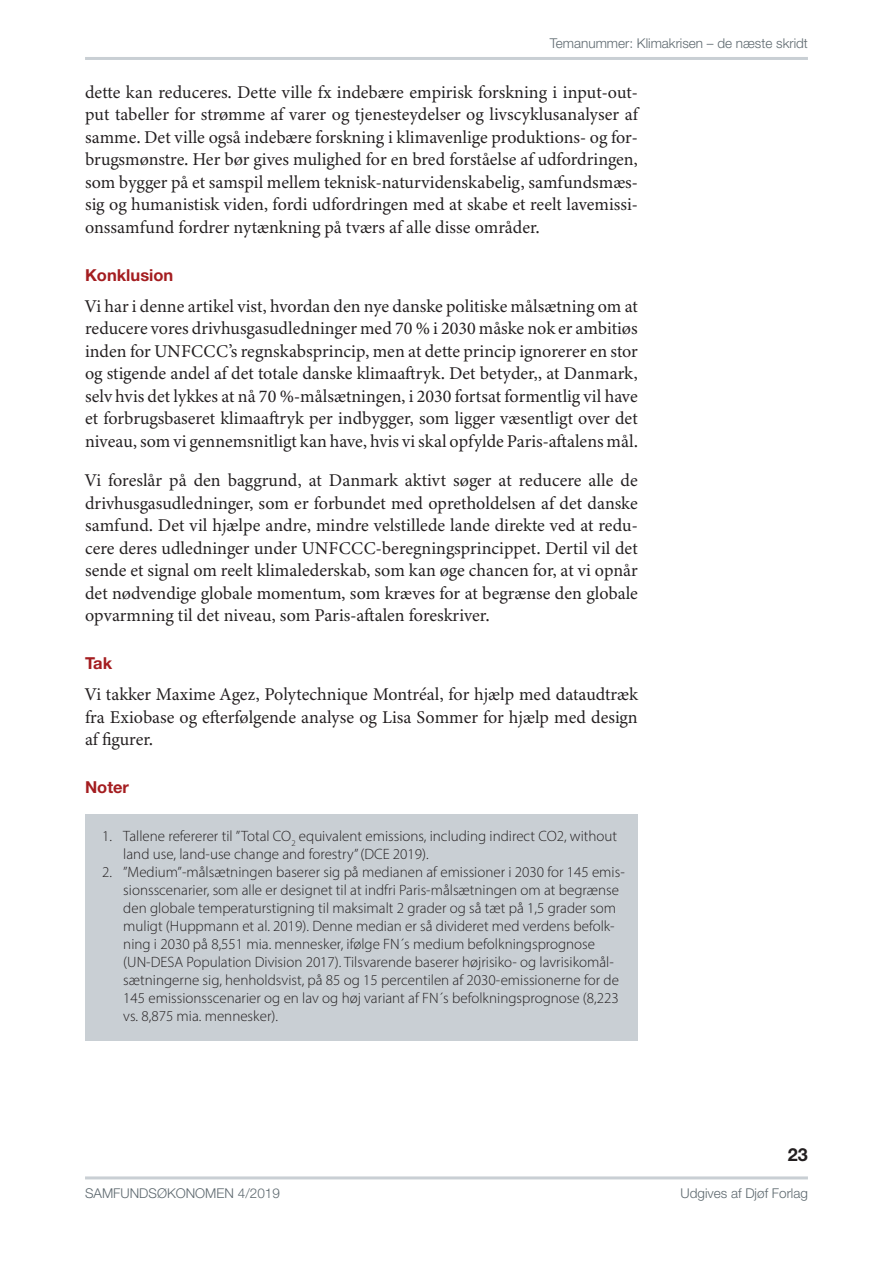
<style>
.page{position:relative;width:893px;height:1263px;background:#fff}
.page>*{position:absolute;margin:0;border:0;box-sizing:border-box;transform-origin:0 0}
.t1{font:18px/22.5px "Minion 3";color:#231f20;text-align:justify}
.t2{font:700 18px "Helvetica Neue LT Std";color:#231f20}
.t3{font:700 16.5px "Helvetica Neue LT Std";color:#a41d20}
.t4{font:300 15px/18px "Myriad Pro";color:#231f20}
.t5{font:300 13.5px "Helvetica Neue LT Std";color:#5e696f}
</style>
<div class="page">
<hr style="left:85px;top:1176px;width:723px;height:3px;background:#c9cfd4">
<hr style="left:85px;top:57px;width:723px;height:3px;background:#c9cfd4">
<div style="left:85px;top:814px;width:553px;height:227px;background:#c9cfd4"></div>
<p class="t5" style="left:550px;top:35px;width:260px">Temanummer: Klimakrisen – de næste skridt</p>
<p class="t1" style="left:85px;top:81px;width:554px">dette kan reduceres. Dette ville fx indebære empirisk forskning i input-out&shy;put tabeller for strømme af varer og tjenesteydelser og livscyklusanalyser af samme. Det ville også indebære forskning i klimavenlige produktions- og for&shy;brugsmønstre. Her bør gives mulighed for en bred forståelse af udfordringen, som bygger på et samspil mellem teknisk-naturvidenskabelig, samfundsmæs&shy;sig og humanistisk viden, fordi udfordringen med at skabe et reelt lavemissi&shy;onssamfund fordrer nytænkning på tværs af alle disse områder.</p>
<p class="t3" style="left:85px;top:265px;width:90px">Konklusion</p>
<p class="t1" style="left:85px;top:295px;width:554px">Vi har i denne artikel vist, hvordan den nye danske politiske målsætning om at reducere vores drivhusgasudledninger med 70 % i 2030 måske nok er ambitiøs inden for UNFCCC’s regnskabsprincip, men at dette princip ignorerer en stor og stigende andel af det totale danske klimaaftryk. Det betyder,, at Danmark, selv hvis det lykkes at nå 70 %-målsætningen, i 2030 fortsat formentlig vil have et forbrugsbaseret klimaaftryk per indbygger, som ligger væsentligt over det niveau, som vi gennemsnitligt kan have, hvis vi skal opfylde Paris-aftalens mål.</p>
<p class="t1" style="left:85px;top:469px;width:554px">Vi foreslår på den baggrund, at Danmark aktivt søger at reducere alle de drivhusgasudledninger, som er forbundet med opretholdelsen af det danske samfund. Det vil hjælpe andre, mindre velstillede lande direkte ved at redu&shy;cere deres udledninger under UNFCCC-beregningsprincippet. Dertil vil det sende et signal om reelt klimalederskab, som kan øge chancen for, at vi opnår det nødvendige globale momentum, som kræves for at begrænse den globale opvarmning til det niveau, som Paris-aftalen foreskriver.</p>
<p class="t3" style="left:85px;top:653px;width:29px">Tak</p>
<p class="t1" style="left:85px;top:683px;width:554px">Vi takker Maxime Agez, Polytechnique Montréal, for hjælp med dataudtræk fra Exiobase og efterfølgende analyse og Lisa Sommer for hjælp med design af figurer.</p>
<p class="t3" style="left:85px;top:777px;width:46px">Noter</p>
<p class="t4" style="left:123px;top:827px;width:495px;text-indent:-21px">1. Tallene refererer til ”Total CO<sub>2</sub> equivalent emissions, including indirect CO2, without land use, land-use change and forestry” (DCE 2019).</p>
<p class="t4" style="left:123px;top:863px;width:503px;text-indent:-21px">2. ”Medium”-målsætningen baserer sig på medianen af emissioner i 2030 for 145 emis&shy;sionsscenarier, som alle er designet til at indfri Paris-målsætningen om at begrænse den globale temperaturstigning til maksimalt 2 grader og så tæt på 1,5 grader som muligt (Huppmann et al. 2019). Denne median er så divideret med verdens befolk&shy;ning i 2030 på 8,551 mia. mennesker, ifølge FN´s medium befolkningsprognose (UN-DESA Population Division 2017). Tilsvarende baserer højrisiko- og lavrisikomål&shy;sætningerne sig, henholdsvist, på 85 og 15 percentilen af 2030-emissionerne for de 145 emissionsscenarier og en lav og høj variant af FN´s befolkningsprognose (8,223 vs. 8,875 mia. mennesker).</p>
<p class="t2" style="left:788px;top:1143px;width:22px">23</p>
<p class="t5" style="left:85px;top:1185px;width:196px">SAMFUNDSØKONOMEN 4/2019</p>
<p class="t5" style="left:681px;top:1185px;width:129px">Udgives af Djøf Forlag</p>
</div>
